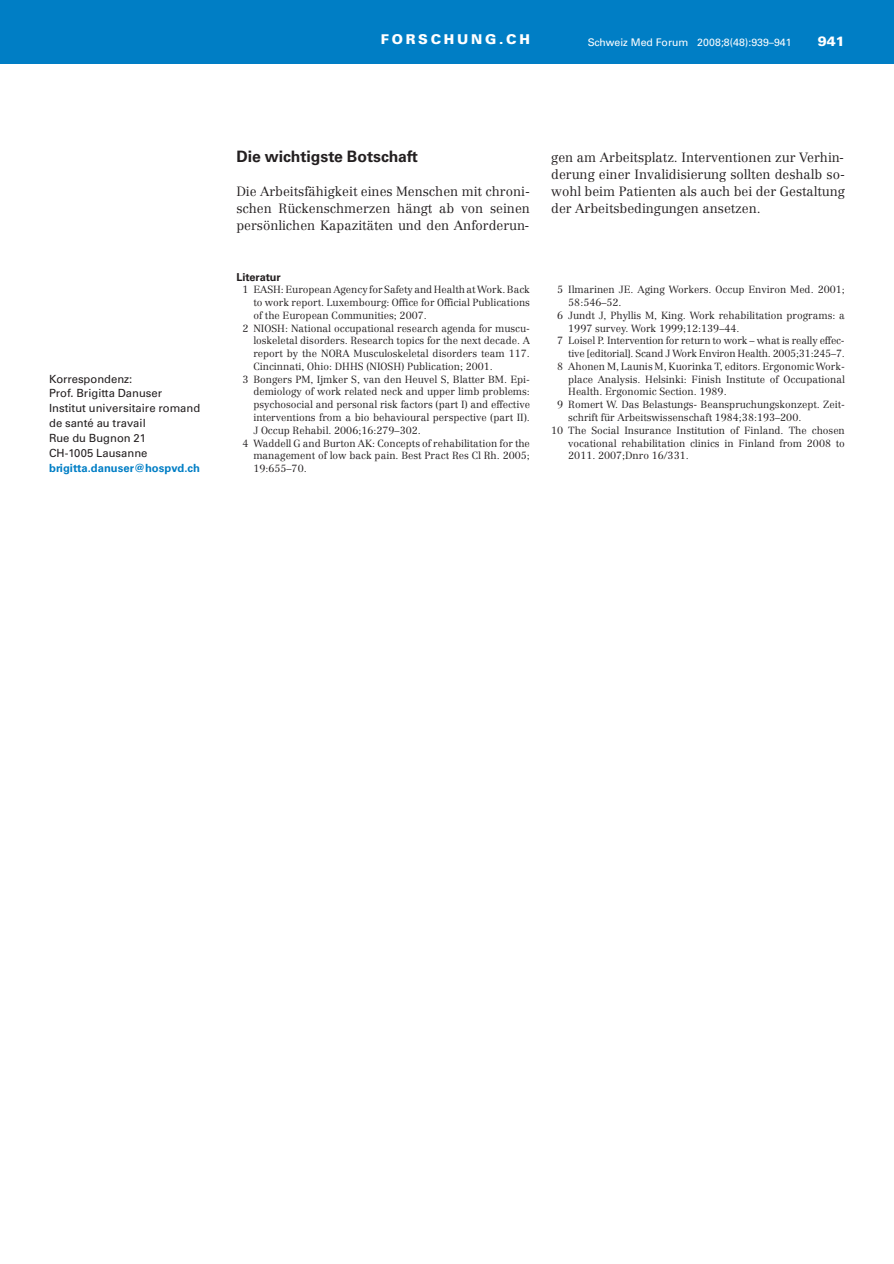
<style>
.page{position:relative;width:894px;height:1264px;background:#fff}
.page>*{position:absolute;margin:0;border:0;box-sizing:border-box;transform-origin:0 0}
.t1{font:700 15.75px "Univers LT Std";color:#231f20}
.t2{font:900 13.5px "Univers LT Std";letter-spacing:.2em;color:#fff}
.t3{font:300 13.2px/17px "Centennial";color:#231f20;text-align:justify}
.t4{font:11.25px/14.9px "Univers LT Std";color:#231f20}
.t5{font:700 11.25px "Univers LT Std";color:#007ec5}
.t6{font:700 10.95px "Univers LT Std";color:#231f20}
.t7{font:10.5px "Univers LT Std";color:#fff}
.t8{font:300 10.2px "Centennial";color:#231f20}
.t9{font:300 10.2px "Centennial";letter-spacing:-.02em;color:#231f20}
</style>
<div class="page">
<div style="left:0;top:0;width:893px;height:64px;background:#007ec5"></div>
<h2 class="t2" style="left:381px;top:31px;width:150px">FORSCHUNG.CH</h2>
<p class="t7" style="left:587px;top:38px;width:205px">Schweiz Med Forum 2008;8(48):939–941</p>
<h2 class="t2" style="left:817px;top:33px;width:29px">941</h2>
<p class="t4" style="left:49px;top:372px;width:153px">Korrespondenz:<br>Prof. Brigitta Danuser<br>Institut universitaire romand de santé au travail<br>Rue du Bugnon 21<br>CH-1005 Lausanne</p>
<p class="t5" style="left:49px;top:463px;width:152px">brigitta.danuser@hospvd.ch</p>
<h1 class="t1" style="left:236px;top:150px;width:183px">Die wichtigste Botschaft</h1>
<p class="t3" style="left:236px;top:184px;width:295px">Die Arbeitsfähigkeit eines Menschen mit chroni&shy;schen Rückenschmerzen hängt ab von seinen persönlichen Kapazitäten und den Anforderun-</p>
<p class="t6" style="left:236px;top:272px;width:46px">Literatur</p>
<p class="t8" style="left:242px;top:286px;width:289px">1 EASH: European Agency for Safety and Health at Work. Back</p>
<p class="t8" style="left:253px;top:298px;width:278px">to work report. Luxembourg: Office for Official Publications</p>
<p class="t8" style="left:253px;top:311px;width:175px">of the European Communities; 2007.</p>
<p class="t8" style="left:242px;top:324px;width:289px">2 NIOSH: National occupational research agenda for muscu-</p>
<p class="t8" style="left:253px;top:337px;width:278px">loskeletal disorders. Research topics for the next decade. A</p>
<p class="t8" style="left:253px;top:349px;width:278px">report by the NORA Musculoskeletal disorders team 117.</p>
<p class="t8" style="left:253px;top:362px;width:241px">Cincinnati, Ohio: DHHS (NIOSH) Publication; 2001.</p>
<p class="t8" style="left:242px;top:375px;width:289px">3 Bongers PM, Ijmker S, van den Heuvel S, Blatter BM. Epi-</p>
<p class="t8" style="left:253px;top:388px;width:278px">demiology of work related neck and upper limb problems:</p>
<p class="t8" style="left:253px;top:400px;width:278px">psychosocial and personal risk factors (part I) and effective</p>
<p class="t8" style="left:253px;top:413px;width:278px">interventions from a bio behavioural perspective (part II).</p>
<p class="t8" style="left:253px;top:426px;width:169px">J Occup Rehabil. 2006;16:279–302.</p>
<p class="t8" style="left:242px;top:439px;width:289px">4 Waddell G and Burton AK: Concepts of rehabilitation for the</p>
<p class="t8" style="left:253px;top:451px;width:278px">management of low back pain. Best Pract Res Cl Rh. 2005;</p>
<p class="t8" style="left:253px;top:464px;width:55px">19:655–70.</p>
<p class="t3" style="left:551px;top:150px;width:295px">gen am Arbeitsplatz. Interventionen zur Verhin&shy;derung einer Invalidisierung sollten deshalb so&shy;wohl beim Patienten als auch bei der Gestaltung der Arbeitsbedingungen ansetzen.</p>
<p class="t8" style="left:557px;top:286px;width:289px">5 Ilmarinen JE. Aging Workers. Occup Environ Med. 2001;</p>
<p class="t8" style="left:568px;top:298px;width:55px">58:546–52.</p>
<p class="t8" style="left:557px;top:311px;width:289px">6 Jundt J, Phyllis M, King. Work rehabilitation programs: a</p>
<p class="t8" style="left:568px;top:324px;width:173px">1997 survey. Work 1999;12:139–44.</p>
<p class="t8" style="left:557px;top:337px;width:289px">7 Loisel P. Intervention for return to work – what is really effec -</p>
<p class="t9" style="left:568px;top:349px;width:278px">tive [editorial]. Scand J Work Environ Health. 2005;31:245–7.</p>
<p class="t8" style="left:557px;top:362px;width:289px">8 Ahonen M, Launis M, Kuorinka T, editors. Ergonomic Work-</p>
<p class="t8" style="left:568px;top:375px;width:278px">place Analysis. Helsinki: Finish Institute of Occupational</p>
<p class="t8" style="left:568px;top:388px;width:160px">Health. Ergonomic Section. 1989.</p>
<p class="t8" style="left:557px;top:400px;width:289px">9 Romert W. Das Belastungs- Beanspruchungskonzept. Zeit -</p>
<p class="t8" style="left:568px;top:413px;width:234px">schrift für Arbeitswissenschaft 1984;38:193–200.</p>
<p class="t8" style="left:551px;top:426px;width:295px">10 The Social Insurance Institution of Finland. The chosen</p>
<p class="t8" style="left:568px;top:439px;width:278px">vocational rehabilitation clinics in Finland from 2008 to</p>
<p class="t8" style="left:568px;top:451px;width:122px">2011. 2007;Dnro 16/331.</p>
</div>
